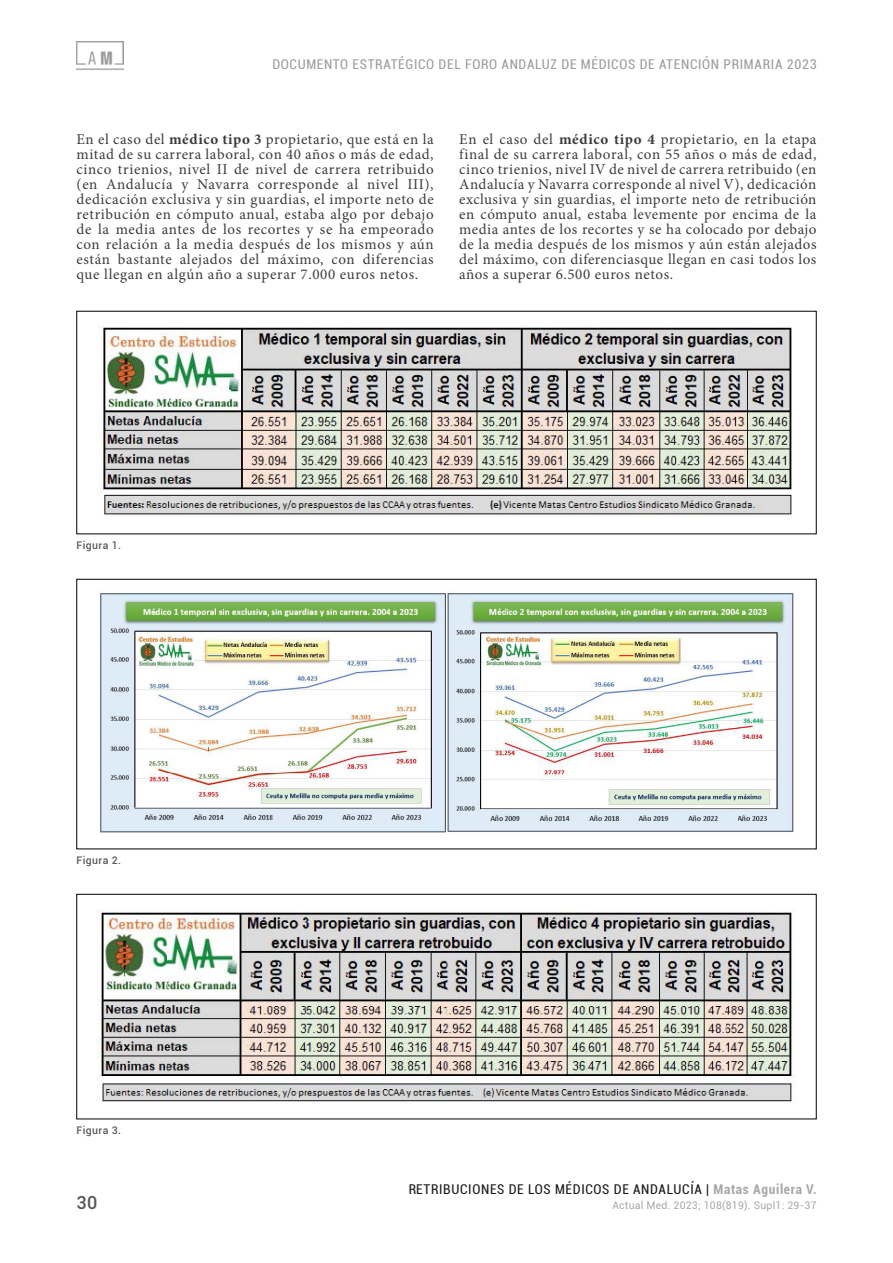
<style>
.page{position:relative;width:893px;height:1263px;background:#fff}
.page>*{position:absolute;margin:0;border:0;box-sizing:border-box;transform-origin:0 0}
.t1{font:500 18px "Roboto";color:#575756}
.AM{font:15px/15px "Minion Pro";letter-spacing:.035em;color:#3c3c3b;text-align:justify}
.t2{font:condensed 13.5px "Roboto";letter-spacing:.05em;color:#9d9d9c}
.t3{font:condensed 13.5px "Roboto";letter-spacing:.05em;color:#000}
.t4{font:10.5px "Roboto";letter-spacing:.02em;color:#9d9d9c}
.Pie-Foto-Tabla{font:500 10.5px "Roboto";letter-spacing:.04em;color:#575756}
.s1{font-weight:700}
.s2{font-weight:700;color:#9d9d9c}
</style>
<div class="page">
<img style="left:77px;top:41px;width:46px;height:29px">
<img style="left:97px;top:326px;width:695px;height:192px">
<img style="left:97px;top:593px;width:697px;height:241px">
<img style="left:97px;top:909px;width:699px;height:194px">
<div style="left:77px;top:894px;width:739px;height:225px;border:1px solid #000"></div>
<p class="t2" style="left:272px;top:55px;width:546px">DOCUMENTO ESTRATÉGICO DEL FORO ANDALUZ DE MÉDICOS DE ATENCIÓN PRIMARIA 2023</p>
<p class="AM" style="left:77px;top:132px;width:359px">En el caso del <span class="s1">médico tipo 3</span> propietario, que está en la mitad de su carrera laboral, con 40 años o más de edad, cinco trienios, nivel II de nivel de carrera retribuido (en Andalucía y Navarra corresponde al nivel III), dedicación exclusiva y sin guardias, el importe neto de retribución en cómputo anual, estaba algo por debajo de la media antes de los recortes y se ha empeorado con relación a la media después de los mismos y aún están bastante alejados del máximo, con diferencias que llegan en algún año a superar 7.000 euros netos.</p>
<p class="AM" style="left:459px;top:132px;width:359px">En el caso del <span class="s1">médico tipo 4</span> propietario, en la etapa final de su carrera laboral, con 55 años o más de edad, cinco trienios, nivel IV de nivel de carrera retribuido (en Andalucía y Navarra corresponde al nivel V), dedicación exclusiva y sin guardias, el importe neto de retribución en cómputo anual, estaba levemente por encima de la media antes de los recortes y se ha colocado por debajo de la media después de los mismos y aún están alejados del máximo, con diferenciasque llegan en casi todos los años a superar 6.500 euros netos.</p>
<p class="Pie-Foto-Tabla" style="left:77px;top:538px;width:46px">Figura 1.</p>
<p class="Pie-Foto-Tabla" style="left:77px;top:853px;width:46px">Figura 2.</p>
<p class="Pie-Foto-Tabla" style="left:77px;top:1123px;width:46px">Figura 3.</p>
<p class="t1" style="left:77px;top:1190px;width:22px">30</p>
<p class="t3" style="left:408px;top:1180px;width:410px">RETRIBUCIONES DE LOS MÉDICOS DE ANDALUCÍA | <span class="s2">Matas Aguilera V.</span></p>
<p class="t4" style="left:612px;top:1198px;width:206px">Actual Med. 2023; 108(819). Supl1: 29-37</p>
</div>
